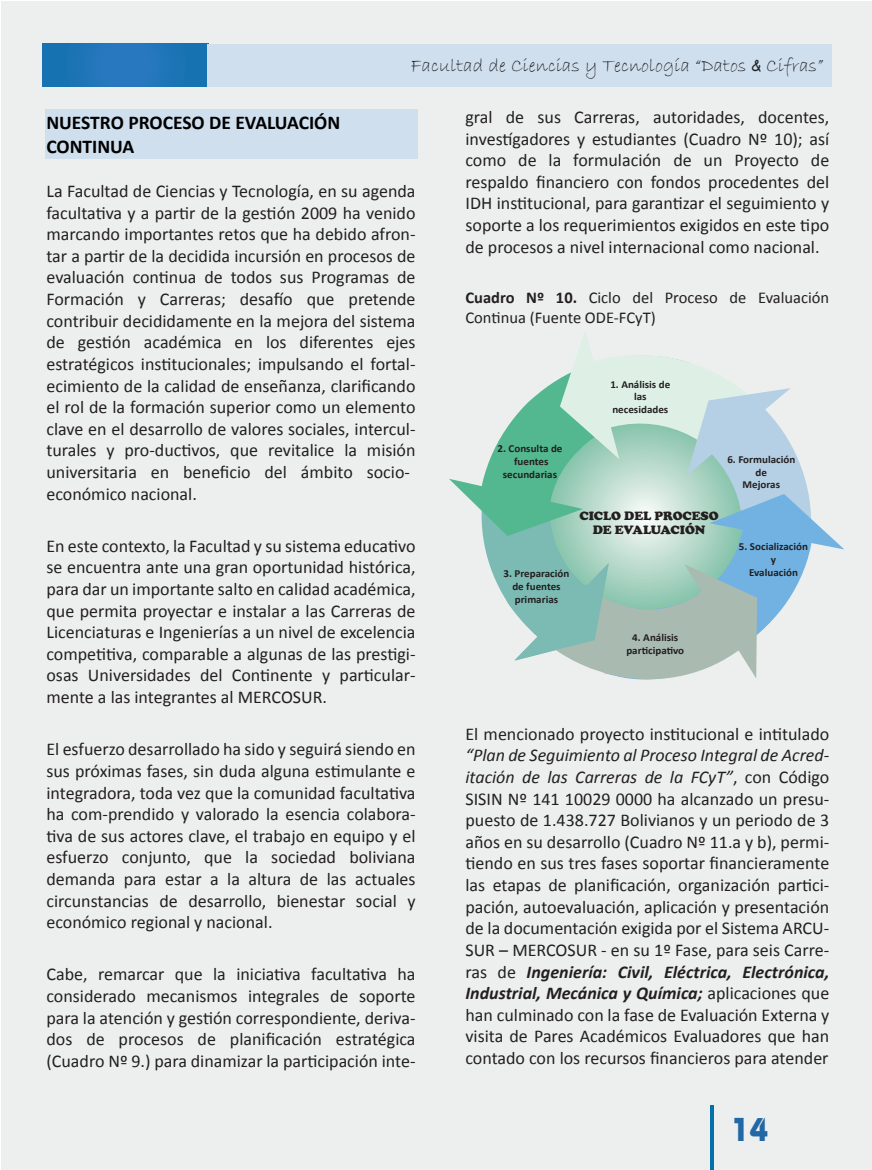
<style>
.page{position:relative;width:872px;height:1170px;background:#fff}
.page>*{position:absolute;margin:0;border:0;box-sizing:border-box;transform-origin:0 0}
.t1{font:700 33px "Bauhaus Std";color:#2267a6}
.t2{font:19.5px "Bradley Hand ITC";color:#222325}
.t3{font:700 19.5px/23.4px "Calibri";color:#000}
.t4{font:18px/21.6px "Calibri";color:#231f20;text-align:justify}
.t5{font:16.5px/19.8px "Calibri";color:#231f20}
.t6{font:900 12.3px/14.9px "Cooper";color:#231f20;text-align:center}
.t7{font:700 10.65px/12.9px "Calibri";color:#231f20;text-align:center}
.s1{font-family:"Comic Sans MS";font-size:15px}
.s2{font-weight:700}
.s3{font-style:italic}
.s4{font-weight:700;font-style:italic}
</style>
<div class="page">
<div style="left:2px;top:1px;width:870px;height:1168px;background:#edefef"></div>
<div style="left:42px;top:44px;width:166px;height:42px;background:#1f75b8"></div>
<div style="left:208px;top:44px;width:624px;height:43px;background:#cfdfee"></div>
<hr style="left:710px;top:1105px;width:4px;height:64px;background:#0071a9">
<div style="left:45px;top:109px;width:372px;height:49px;background:#cfdfee"></div>
<svg style="left:483px;top:536px;width:17px;height:53px"></svg>
<svg style="left:449px;top:378px;width:111px;height:158px"></svg>
<svg style="left:560px;top:331px;width:179px;height:57px"></svg>
<svg style="left:500px;top:388px;width:328px;height:292px"></svg>
<p class="t2" style="left:411px;top:53px;width:414px">Facultad de Ciencias y Tecnología “Datos <span class="s1">&amp;</span> Cifras”</p>
<p class="t3" style="left:46px;top:110px;width:295px">NUESTRO PROCESO DE EVALUACIÓN<br>CONTINUA</p>
<p class="t4" style="left:46px;top:179px;width:370px;text-align:left">La Facultad de Ciencias y Tecnología, en su agenda facultativa y a partir de la gestión 2009 ha venido marcando importantes retos que ha debido afron&shy;tar a partir de la decidida incursión en procesos de evaluación continua de todos sus Programas de Formación y Carreras; desafío que pretende contribuir decididamente en la mejora del sistema de gestión académica en los diferentes ejes estratégicos institucionales; impulsando el fortal&shy;ecimiento de la calidad de enseñanza, clarificando el rol de la formación superior como un elemento clave en el desarrollo de valores sociales, intercul&shy;turales y pro-ductivos, que revitalice la misión universitaria en beneficio del ámbito socio&shy;económico nacional.</p>
<p class="t4" style="left:46px;top:534px;width:371px">En este contexto, la Facultad y su sistema educativo se encuentra ante una gran oportunidad histórica, para dar un importante salto en calidad académica, que permita proyectar e instalar a las Carreras de Licenciaturas e Ingenierías a un nivel de excelencia competitiva, comparable a algunas de las prestigi&shy;osas Universidades del Continente y particular&shy;mente a las integrantes al MERCOSUR.</p>
<p class="t4" style="left:46px;top:737px;width:371px">El esfuerzo desarrollado ha sido y seguirá siendo en sus próximas fases, sin duda alguna estimulante e integradora, toda vez que la comunidad facultativa ha com-prendido y valorado la esencia colabora&shy;tiva de sus actores clave, el trabajo en equipo y el esfuerzo conjunto, que la sociedad boliviana demanda para estar a la altura de las actuales circunstancias de desarrollo, bienestar social y económico regional y nacional.</p>
<p class="t4" style="left:46px;top:962px;width:370px">Cabe, remarcar que la iniciativa facultativa ha considerado mecanismos integrales de soporte para la atención y gestión correspondiente, deriva&shy;dos de procesos de planificación estratégica (Cuadro Nº 9.) para dinamizar la participación inte-</p>
<p class="t4" style="left:465px;top:105px;width:365px">gral de sus Carreras, autoridades, docentes, investígadores y estudiantes (Cuadro Nº 10); así como de la formulación de un Proyecto de respaldo financiero con fondos procedentes del IDH institucional, para garantizar el seguimiento y soporte a los requerimientos exigidos en este tipo de procesos a nivel internacional como nacional.</p>
<p class="t5" style="left:465px;top:287px;width:365px"><span class="s2">Cuadro Nº 10.</span> Ciclo del Proceso de Evaluación<br>Continua (Fuente ODE-FCyT)</p>
<p class="t7" style="left:610px;top:377px;width:61px">1. Análisis de las necesidades</p>
<p class="t7" style="left:497px;top:442px;width:66px">2. Consulta de fuentes secundarias</p>
<p class="t7" style="left:503px;top:567px;width:67px">3. Preparación de fuentes primarias</p>
<p class="t6" style="left:579px;top:508px;width:141px">CICLO DEL PROCESO<br>DE EVALUACIÓN</p>
<p class="t7" style="left:727px;top:452px;width:70px">6. Formulación de<br>Mejoras</p>
<p class="t7" style="left:739px;top:539px;width:71px">5. Socialización y<br>Evaluación</p>
<p class="t7" style="left:626px;top:630px;width:59px">4. Análisis participativo</p>
<p class="t4" style="left:465px;top:722px;width:365px">El mencionado proyecto institucional e intitulado</p>
<p class="t4" style="left:465px;top:743px;width:365px"><span class="s3">“Plan de Seguimiento al Proceso Integral de Acred&shy;itación de las Carreras de la FCyT”</span>, con Código SISIN Nº 141 10029 0000 ha alcanzado un presu&shy;puesto de 1.438.727 Bolivianos y un periodo de 3 años en su desarrollo (Cuadro Nº 11.a y b), permi&shy;tiendo en sus tres fases soportar financieramente las etapas de planificación, organización partici&shy;pación, autoevaluación, aplicación y presentación de la documentación exigida por el Sistema ARCU-SUR – MERCOSUR - en su 1º Fase, para seis Carre&shy;ras de <span class="s4">Ingeniería: Civil, Eléctrica, Electrónica, Industrial, Mecánica y Química;</span> aplicaciones que han culminado con la fase de Evaluación Externa y visita de Pares Académicos Evaluadores que han contado con los recursos financieros para atender</p>
<h1 class="t1" style="left:731px;top:1109px;width:38px">14</h1>
</div>
